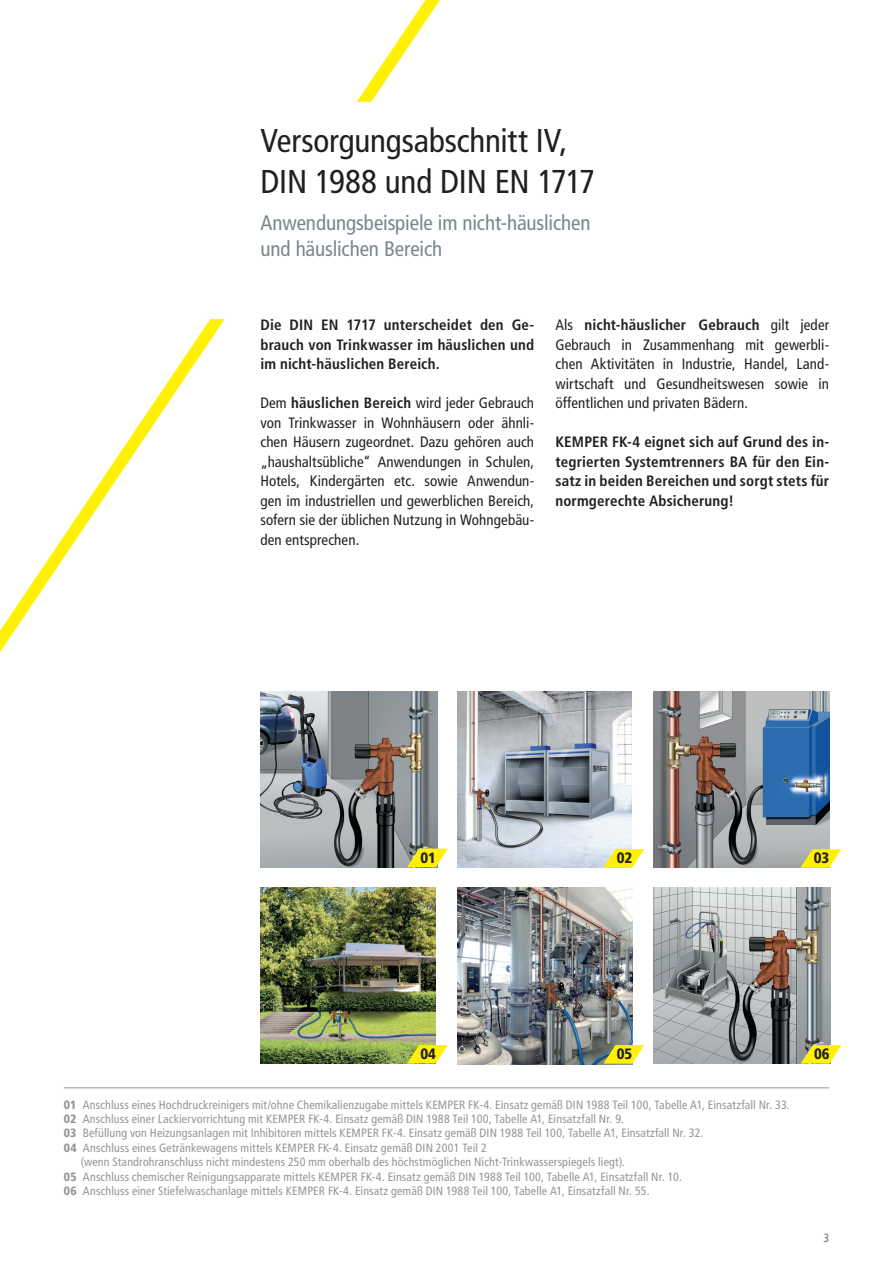
<style>
.page{position:relative;width:893px;height:1263px;background:#fff}
.page>*{position:absolute;margin:0;border:0;box-sizing:border-box;transform-origin:0 0}
.t1{font:condensed 33px/40.5px "Frutiger LT Com";letter-spacing:-.005em;color:#231f20}
.t2{font:condensed 21px/25.2px "Frutiger LT Com";letter-spacing:-.005em;color:#7a868d}
.t3{font:condensed 15px/19.5px "Frutiger LT Com";letter-spacing:.005em;color:#231f20;text-align:justify}
.t4{font:700 condensed 15px/19.5px "Frutiger LT Com";letter-spacing:.01em;color:#231f20;text-align:justify}
.t5{font:900 condensed 15px "Frutiger LT Com";color:#231f20}
.t6{font:condensed 12px "Frutiger LT Com";letter-spacing:.015em;color:#939598}
.t7{font:condensed 12px "Frutiger LT Com";color:#6c6d70}
.s1{font-weight:700}
.s2{font-weight:900}
</style>
<div class="page">
<hr style="left:64px;top:1087px;width:765px;height:1px;background:#939598">
<svg style="left:356px;top:0;width:84px;height:103px"></svg>
<svg style="left:0;top:318px;width:225px;height:334px"></svg>
<img style="left:457px;top:888px;width:175px;height:176px">
<img style="left:457px;top:692px;width:175px;height:175px">
<img style="left:260px;top:888px;width:176px;height:175px">
<img style="left:654px;top:692px;width:175px;height:175px">
<img style="left:654px;top:888px;width:177px;height:175px">
<img style="left:260px;top:692px;width:177px;height:175px">
<svg style="left:603px;top:1045px;width:41px;height:18px"></svg>
<svg style="left:801px;top:1045px;width:40px;height:18px"></svg>
<svg style="left:407px;top:1045px;width:41px;height:18px"></svg>
<svg style="left:407px;top:849px;width:41px;height:18px"></svg>
<svg style="left:603px;top:849px;width:41px;height:18px"></svg>
<svg style="left:800px;top:849px;width:41px;height:19px"></svg>
<h1 class="t1" style="left:260px;top:120px;width:336px">Versorgungsabschnitt IV,<br>DIN 1988 und DIN EN 1717</h1>
<h2 class="t2" style="left:260px;top:210px;width:332px">Anwendungsbeispiele im nicht-häuslichen und häuslichen Bereich</h2>
<p class="t4" style="left:260px;top:315px;width:275px">Die DIN EN 1717 unterscheidet den Ge&shy;brauch von Trinkwasser im häuslichen und im nicht-häuslichen Bereich.</p>
<p class="t3" style="left:260px;top:393px;width:275px">Dem <span class="s1">häuslichen Bereich</span> wird jeder Gebrauch von Trinkwasser in Wohnhäusern oder ähnli&shy;chen Häusern zugeordnet. Dazu gehören auch „haushaltsübliche“ Anwendungen in Schulen, Hotels, Kindergärten etc. sowie Anwendun&shy;gen im industriellen und gewerblichen Bereich, sofern sie der üblichen Nutzung in Wohngebäu&shy;den entsprechen.</p>
<p class="t3" style="left:555px;top:315px;width:275px">Als <span class="s1">nicht-häuslicher Gebrauch</span> gilt jeder Gebrauch in Zusammenhang mit gewerbli&shy;chen Aktivitäten in Industrie, Handel, Land&shy;wirtschaft und Gesundheitswesen sowie in öffentlichen und privaten Bädern.</p>
<p class="t4" style="left:555px;top:432px;width:275px">KEMPER FK-4 eignet sich auf Grund des in&shy;tegrierten Systemtrenners BA für den Ein&shy;satz in beiden Bereichen und sorgt stets für normgerechte Absicherung!</p>
<p class="t5" style="left:420px;top:848px;width:17px">01</p>
<p class="t5" style="left:617px;top:849px;width:17px">02</p>
<p class="t5" style="left:814px;top:849px;width:17px">03</p>
<p class="t5" style="left:420px;top:1045px;width:17px">04</p>
<p class="t5" style="left:617px;top:1045px;width:17px">05</p>
<p class="t5" style="left:814px;top:1045px;width:17px">06</p>
<p class="t6" style="left:64px;top:1097px;width:727px"><span class="s2">01</span> Anschluss eines Hochdruckreinigers mit/ohne Chemikalienzugabe mittels KEMPER FK-4. Einsatz gemäß DIN 1988 Teil 100, Tabelle A1, Einsatzfall Nr. 33.</p>
<p class="t6" style="left:64px;top:1111px;width:562px"><span class="s2">02</span> Anschluss einer Lackiervorrichtung mit KEMPER FK-4. Einsatz gemäß DIN 1988 Teil 100, Tabelle A1, Einsatzfall Nr. 9.</p>
<p class="t6" style="left:64px;top:1126px;width:641px"><span class="s2">03</span> Befüllung von Heizungsanlagen mit Inhibitoren mittels KEMPER FK-4. Einsatz gemäß DIN 1988 Teil 100, Tabelle A1, Einsatzfall Nr. 32.</p>
<p class="t6" style="left:64px;top:1140px;width:424px"><span class="s2">04</span> Anschluss eines Getränkewagens mittels KEMPER FK-4. Einsatz gemäß DIN 2001 Teil 2</p>
<p class="t6" style="left:81px;top:1154px;width:546px">(wenn Standrohranschluss nicht mindestens 250 mm oberhalb des höchstmöglichen Nicht-Trinkwasserspiegels liegt).</p>
<p class="t6" style="left:64px;top:1169px;width:620px"><span class="s2">05</span> Anschluss chemischer Reinigungsapparate mittels KEMPER FK-4. Einsatz gemäß DIN 1988 Teil 100, Tabelle A1, Einsatzfall Nr. 10.</p>
<p class="t6" style="left:64px;top:1183px;width:587px"><span class="s2">06</span> Anschluss einer Stiefelwaschanlage mittels KEMPER FK-4. Einsatz gemäß DIN 1988 Teil 100, Tabelle A1, Einsatzfall Nr. 55.</p>
<p class="t7" style="left:823px;top:1230px;width:7px">3</p>
</div>
